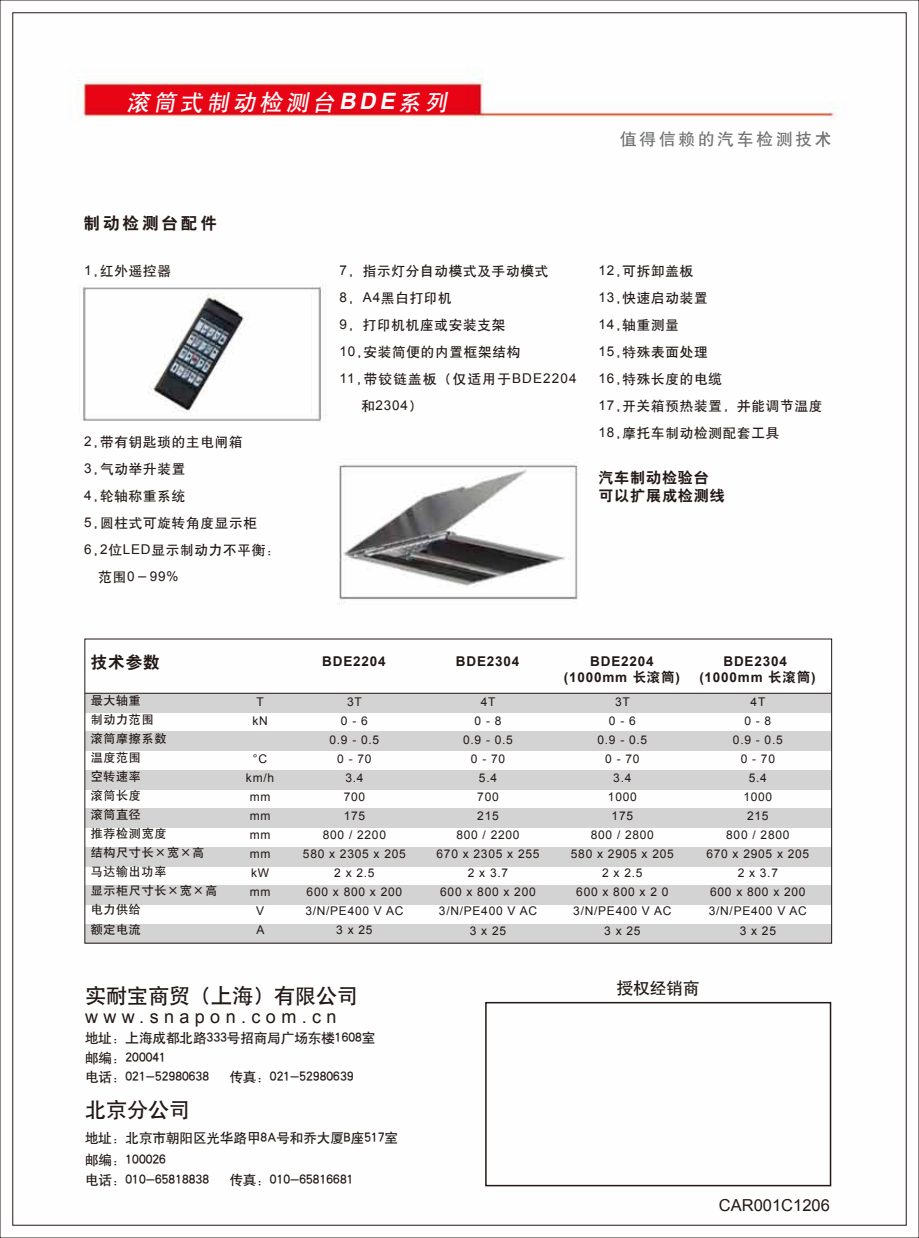
<style>
.page{position:relative;width:919px;height:1238px;background:#fff}
.page>*{position:absolute;margin:0;border:0;box-sizing:border-box;transform-origin:0 0}
.t1{font:italic 22.5px "H Yb 1 gj";color:#fff}
.t2{font:21px "H Yb 1 gj";color:#221815}
.t3{font:18px "Arial";letter-spacing:.3em;color:#221815}
.t4{font:16.5px "H Yb 1 gj";letter-spacing:.18em;color:#707171}
.t5{font:16.5px "H Yb 2 gj";letter-spacing:.18em;color:#221815}
.t6{font:16.5px "Arial";color:#221815}
.t7{font:16.5px "H Yb 1 gj";color:#221815}
.t8{font:15px/18px "H Yb 2 gj";letter-spacing:.06em;color:#221815}
.t9{font:13.5px/27px "H Yb 1 gj";letter-spacing:.06em;color:#221815}
.t10{font:13.5px/19.5px "H Yb 1 gj";color:#221815}
.t11{font:700 13.5px/16.5px "Arial";letter-spacing:.06em;color:#221815;text-align:center}
.t12{font:12px/19px "Arial";letter-spacing:.06em;color:#221815;text-align:center}
.t13{font:12px/19px "H Yb 1 gj";letter-spacing:.06em;color:#221815}
.s1{font-family:"Arial";font-weight:700}
.s2{font-family:"Arial"}
.s3{font-family:"H Yb 2 gj";font-weight:400}
</style>
<div class="page">
<img style="left:12px;top:12px;width:895px;height:1214px">
<div style="left:85px;top:693px;width:746px;height:19px;background:#d3d3d4"></div>
<div style="left:85px;top:731px;width:746px;height:20px;background:#d3d3d4"></div>
<div style="left:85px;top:770px;width:746px;height:19px;background:#d3d3d4"></div>
<div style="left:85px;top:808px;width:746px;height:19px;background:#d3d3d4"></div>
<div style="left:85px;top:847px;width:746px;height:19px;background:#d3d3d4"></div>
<div style="left:85px;top:885px;width:746px;height:19px;background:#d3d3d4"></div>
<div style="left:85px;top:923px;width:746px;height:20px;background:#d3d3d4"></div>
<hr style="left:85px;top:693px;width:746px;height:1px;background:#221815">
<div style="left:485px;top:1001px;width:346px;height:185px;border:2px solid #221815"></div>
<p class="t1" style="left:127px;top:90px;width:326px">滚筒式制动检测台<span class="s1">BDE</span>系列</p>
<p class="t5" style="left:84px;top:214px;width:135px">制动检测台配件</p>
<p class="t4" style="left:620px;top:130px;width:213px">值得信赖的汽车检测技术</p>
<p class="t9" style="left:84px;top:257px;width:88px"><span class="s2">1</span>,红外遥控器</p>
<p class="t9" style="left:84px;top:428px;width:197px"><span class="s2">2</span>,带有钥匙琐的主电闸箱<br><span class="s2">3</span>,气动举升装置<br><span class="s2">4</span>,轮轴称重系统<br><span class="s2">5</span>,圆柱式可旋转角度显示柜<br><span class="s2">6</span>,<span class="s2">2</span>位<span class="s2">LED</span>显示制动力不平衡：　范围<span class="s2">0</span>－<span class="s2">99%</span></p>
<p class="t5" style="left:91px;top:653px;width:70px">技术参数</p>
<p class="t13" style="left:91px;top:690px;width:128px">最大轴重<br>制动力范围<br>滚筒摩擦系数<br>温度范围<br>空转速率<br>滚筒长度<br>滚筒直径<br>推荐检测宽度<br>结构尺寸长×宽×高马达输出功率<br>显示柜尺寸长×宽×高电力供给<br>额定电流</p>
<p class="t12" style="left:252px;top:692px;width:17px">T kN</p>
<p class="t12" style="left:246px;top:749px;width:30px">°C km/h mm mm mm mm kW mm<br>V<br>A</p>
<p class="t9" style="left:339px;top:257px;width:239px"><span class="s2">7</span>, 指示灯分自动模式及手动模式<br><span class="s2">8</span>, <span class="s2">A4</span>黑白打印机<br><span class="s2">9</span>, 打印机机座或安装支架<br><span class="s2">10</span>,安装简便的内置框架结构<br><span class="s2">11</span>,带铰链盖板（仅适用于<span class="s2">BDE2204</span>　 和<span class="s2">2304</span>）</p>
<p class="t9" style="left:598px;top:257px;width:225px"><span class="s2">12</span>,可拆卸盖板<br><span class="s2">13</span>,快速启动装置<br><span class="s2">14</span>,轴重测量<br><span class="s2">15</span>,特殊表面处理<br><span class="s2">16</span>,特殊长度的电缆<br><span class="s2">17</span>,开关箱预热装置，并能调节温度<br><span class="s2">18</span>,摩托车制动检测配套工具</p>
<p class="t8" style="left:598px;top:468px;width:128px">汽车制动检验台可以扩展成检测线</p>
<p class="t11" style="left:322px;top:653px;width:65px">BDE2204</p>
<p class="t12" style="left:303px;top:692px;width:104px">3T<br>0 - 6<br>0.9 - 0.5<br>0 - 70<br>3.4<br>700<br>175<br>800 / 2200<br>580 x 2305 x 205<br>2 x 2.5<br>600 x 800 x 200<br>3/N/PE400 V AC<br>3 x 25</p>
<p class="t11" style="left:456px;top:653px;width:65px">BDE2304</p>
<p class="t12" style="left:436px;top:692px;width:104px">4T<br>0 - 8<br>0.9 - 0.5<br>0 - 70<br>5.4<br>700<br>215<br>800 / 2200<br>670 x 2305 x 255<br>2 x 3.7<br>600 x 800 x 200<br>3/N/PE400 V AC<br>3 x 25</p>
<p class="t11" style="left:564px;top:653px;width:118px">BDE2204 (1000mm <span class="s3">长滚筒</span>)</p>
<p class="t12" style="left:571px;top:692px;width:104px">3T<br>0 - 6<br>0.9 - 0.5<br>0 - 70<br>3.4<br>1000<br>175<br>800 / 2800<br>580 x 2905 x 205<br>2 x 2.5<br>600 x 800 x 2 0<br>3/N/PE400 V AC<br>3 x 25</p>
<p class="t11" style="left:699px;top:653px;width:118px">BDE2304 (1000mm <span class="s3">长滚筒</span>)</p>
<p class="t12" style="left:706px;top:692px;width:104px">4T<br>0 - 8<br>0.9 - 0.5<br>0 - 70<br>5.4<br>1000<br>215<br>800 / 2800<br>670 x 2905 x 205<br>2 x 3.7<br>600 x 800 x 200<br>3/N/PE400 V AC<br>3 x 25</p>
<p class="t2" style="left:85px;top:985px;width:275px">实耐宝商贸（上海）有限公司</p>
<p class="t3" style="left:85px;top:1004px;width:253px">www.snapon.com.cn</p>
<p class="t10" style="left:85px;top:1028px;width:292px">地址：上海成都北路333号招商局广场东楼1608室邮编：200041<br>电话：021-52980638　 传真: 021-52980639</p>
<p class="t2" style="left:85px;top:1099px;width:107px">北京分公司</p>
<p class="t10" style="left:85px;top:1126px;width:314px;line-height:22.5px">地址：北京市朝阳区光华路甲8A号和乔大厦B座517室邮编：100026</p>
<p class="t10" style="left:85px;top:1169px;width:126px">电话：010-65818838</p>
<p class="t10" style="left:229px;top:1169px;width:126px">传真: 010-65816681</p>
<p class="t7" style="left:617px;top:979px;width:84px">授权经销商</p>
<p class="t6" style="left:718px;top:1193px;width:112px">CAR001C1206</p>
</div>
